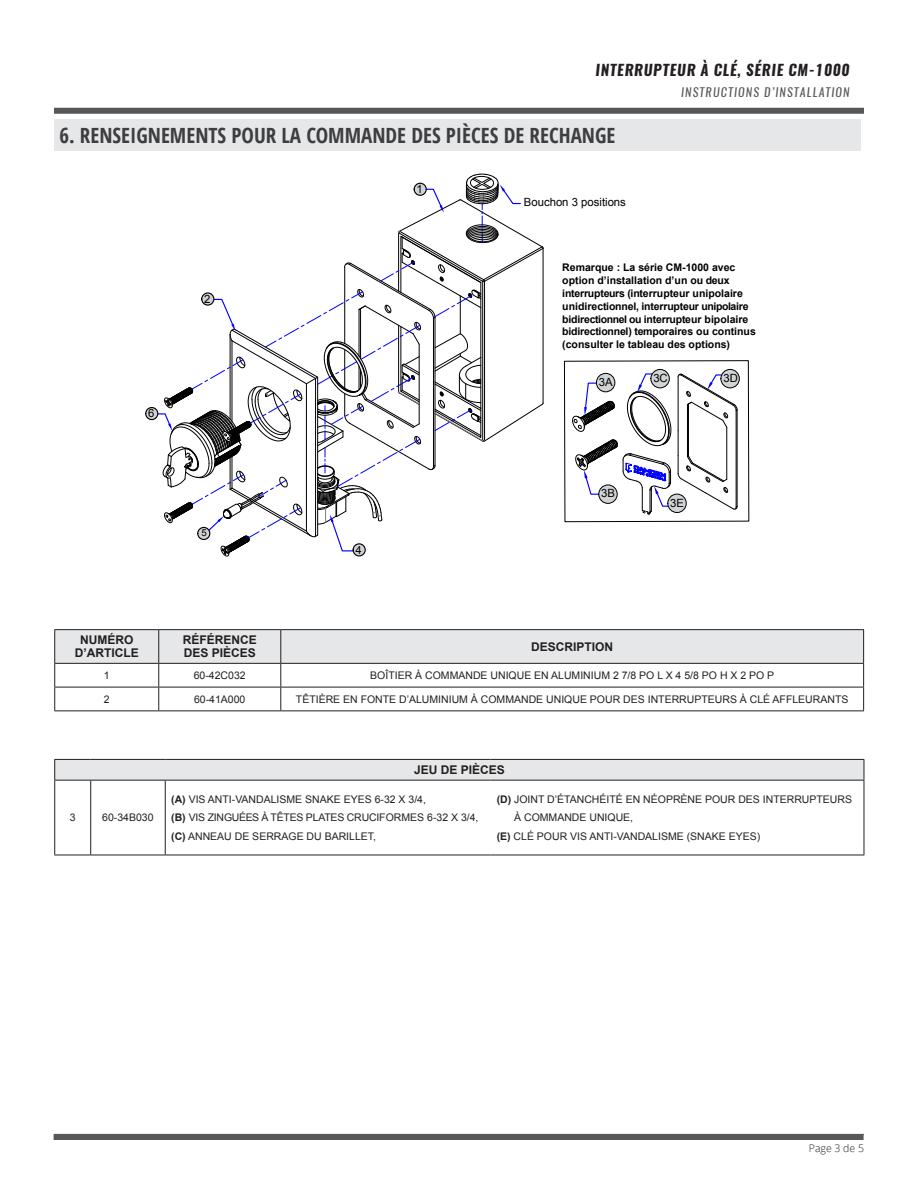
<style>
.page{position:relative;width:918px;height:1188px;background:#fff}
.page>*{position:absolute;margin:0;border:0;box-sizing:border-box;transform-origin:0 0}
._2018_-_H1_-Title_Al{font:700 condensed 21px "Open Sans";color:#3e3e3f}
.t1{font:italic 700 15px "Oswald";letter-spacing:.05em;color:#231f20}
.Table_from_Word_Doc{font:700 12px/12.9px "Arial";color:#231f20;text-align:center}
.t2{font:italic 12px "Oswald";letter-spacing:.1em;color:#57585a}
.t3{font:11.4px "Arial";color:#000}
.Table_from_Word_Doc-2{font:10.5px/18.8px "Arial";color:#231f20}
.t4{font:700 10.5px/12.9px "Arial";color:#000}
.t5{font:300 10.5px "Open Sans";color:#231f20}
.t6{font:9.6px "Arial";color:#000}
.s1{font-weight:700}
</style>
<div class="page">
<div style="left:54px;top:1134px;width:810px;height:6px;background:#57585a"></div>
<div style="left:54px;top:108px;width:810px;height:6px;background:#57585a"></div>
<hr style="left:54px;top:629px;width:105px;height:1px;background:#231f20">
<hr style="left:159px;top:629px;width:122px;height:1px;background:#231f20">
<hr style="left:281px;top:629px;width:583px;height:1px;background:#231f20">
<svg style="left:54px;top:630px;width:810px;height:80px"></svg>
<hr style="left:54px;top:710px;width:105px;height:1px;background:#231f20">
<hr style="left:159px;top:710px;width:122px;height:1px;background:#231f20">
<hr style="left:281px;top:710px;width:583px;height:1px;background:#231f20">
<div style="left:55px;top:759px;width:809px;height:21px;background:#e6e7e9"></div>
<svg style="left:54px;top:760px;width:1px;height:20px"></svg>
<svg style="left:864px;top:760px;width:1px;height:20px"></svg>
<hr style="left:54px;top:759px;width:37px;height:1px;background:#231f20">
<hr style="left:91px;top:759px;width:74px;height:1px;background:#231f20">
<hr style="left:165px;top:759px;width:326px;height:1px;background:#231f20">
<hr style="left:491px;top:759px;width:373px;height:1px;background:#231f20">
<hr style="left:54px;top:780px;width:37px;height:1px;background:#231f20">
<hr style="left:54px;top:781px;width:1px;height:74px;background:#231f20">
<hr style="left:54px;top:855px;width:37px;height:1px;background:#231f20">
<hr style="left:91px;top:780px;width:74px;height:1px;background:#231f20">
<hr style="left:90px;top:781px;width:1px;height:74px;background:#231f20">
<hr style="left:165px;top:780px;width:326px;height:1px;background:#231f20">
<hr style="left:165px;top:781px;width:1px;height:74px;background:#231f20">
<hr style="left:491px;top:780px;width:373px;height:1px;background:#231f20">
<hr style="left:864px;top:781px;width:1px;height:74px;background:#231f20">
<hr style="left:91px;top:855px;width:74px;height:1px;background:#231f20">
<hr style="left:165px;top:855px;width:326px;height:1px;background:#231f20">
<hr style="left:491px;top:855px;width:373px;height:1px;background:#231f20">
<div style="left:54px;top:119px;width:807px;height:32px;background:#e6e7e9"></div>
<svg style="left:564px;top:360px;width:186px;height:163px"></svg>
<div style="left:596px;top:373px;width:19px;height:19px;background:#d1d3d4;border:1px solid #000;border-radius:50%"></div>
<div style="left:650px;top:369px;width:20px;height:19px;background:#d1d3d4;border:1px solid #000;border-radius:50%"></div>
<div style="left:667px;top:494px;width:20px;height:19px;background:#d1d3d4;border:1px solid #000;border-radius:50%"></div>
<div style="left:598px;top:485px;width:20px;height:19px;background:#d1d3d4;border:1px solid #000;border-radius:50%"></div>
<div style="left:720px;top:369px;width:20px;height:19px;background:#d1d3d4;border:1px solid #000;border-radius:50%"></div>
<svg style="left:157px;top:173px;width:387px;height:384px"></svg>
<div style="left:145px;top:407px;width:13px;height:13px;background:#d1d3d4;border:1px solid #000;border-radius:50%"></div>
<div style="left:353px;top:543px;width:13px;height:13px;background:#d1d3d4;border:1px solid #000;border-radius:50%"></div>
<h2 class="t1" style="left:596px;top:60px;width:256px">INTERRUPTEUR À CLÉ, SÉRIE CM-1000</h2>
<p class="t2" style="left:681px;top:84px;width:170px">INSTRUCTIONS D’INSTALLATION</p>
<p class="_2018_-_H1_-Title_Al" style="left:59px;top:120px;width:557px">6. RENSEIGNEMENTS POUR LA COMMANDE DES PIÈCES DE RECHANGE</p>
<p class="t3" style="left:148px;top:406px;width:8px">6</p>
<p class="t3" style="left:204px;top:291px;width:8px">2</p>
<p class="t6" style="left:201px;top:527px;width:7px">5</p>
<p class="t3" style="left:417px;top:182px;width:8px">1</p>
<p class="t3" style="left:356px;top:542px;width:8px">4</p>
<p class="t3" style="left:524px;top:195px;width:104px">Bouchon 3 positions</p>
<p class="t4" style="left:562px;top:261px;width:195px">Remarque : La série CM-1000 avec option d’installation d’un ou deux interrupteurs (interrupteur unipolaire unidirectionnel, interrupteur unipolaire bidirectionnel ou interrupteur bipolaire bidirectionnel) temporaires ou continus (consulter le tableau des options)</p>
<p class="t3" style="left:599px;top:374px;width:15px">3A</p>
<p class="t3" style="left:653px;top:371px;width:16px">3C</p>
<p class="t3" style="left:723px;top:371px;width:16px">3D</p>
<p class="t3" style="left:601px;top:486px;width:15px">3B</p>
<p class="t3" style="left:670px;top:495px;width:15px">3E</p>
<p class="Table_from_Word_Doc" style="left:75px;top:634px;width:65px">NUMÉRO<br>D’ARTICLE</p>
<p class="Table_from_Word_Doc" style="left:183px;top:634px;width:76px;text-align:left">RÉFÉRENCE<br>DES PIÈCES</p>
<p class="Table_from_Word_Doc" style="left:531px;top:641px;width:84px">DESCRIPTION</p>
<p class="Table_from_Word_Doc-2" style="left:104px;top:666px;width:7px">1</p>
<p class="Table_from_Word_Doc-2" style="left:194px;top:666px;width:53px">60-42C032</p>
<p class="Table_from_Word_Doc-2" style="left:370px;top:666px;width:405px">BOÎTIER À COMMANDE UNIQUE EN ALUMINIUM 2 7/8 PO L X 4 5/8 PO H X 2 PO P</p>
<p class="Table_from_Word_Doc-2" style="left:104px;top:690px;width:7px">2</p>
<p class="Table_from_Word_Doc-2" style="left:194px;top:690px;width:53px">60-41A000</p>
<p class="Table_from_Word_Doc-2" style="left:296px;top:690px;width:554px">TÊTIÈRE EN FONTE D’ALUMINIUM À COMMANDE UNIQUE POUR DES INTERRUPTEURS À CLÉ AFFLEURANTS</p>
<p class="Table_from_Word_Doc-2" style="left:70px;top:808px;width:7px">3</p>
<p class="Table_from_Word_Doc-2" style="left:102px;top:808px;width:53px">60-34B030</p>
<p class="Table_from_Word_Doc" style="left:414px;top:764px;width:92px">JEU DE PIÈCES</p>
<p class="Table_from_Word_Doc-2" style="left:171px;top:790px;width:309px"><span class="s1">(A)</span> VIS ANTI-VANDALISME SNAKE EYES 6-32 X 3/4,<br><span class="s1">(B)</span> VIS ZINGUÉES À TÊTES PLATES CRUCIFORMES 6-32 X 3/4, <span class="s1">(C)</span> ANNEAU DE SERRAGE DU BARILLET,</p>
<p class="Table_from_Word_Doc-2" style="left:497px;top:790px;width:357px"><span class="s1">(D)</span> JOINT D’ÉTANCHÉITÉ EN NÉOPRÈNE POUR DES INTERRUPTEURS</p>
<p class="Table_from_Word_Doc-2" style="left:514px;top:808px;width:121px">À COMMANDE UNIQUE,</p>
<p class="Table_from_Word_Doc-2" style="left:497px;top:827px;width:265px"><span class="s1">(E)</span> CLÉ POUR VIS ANTI-VANDALISME (SNAKE EYES)</p>
<p class="t5" style="left:809px;top:1141px;width:57px">Page 3 de 5</p>
</div>
